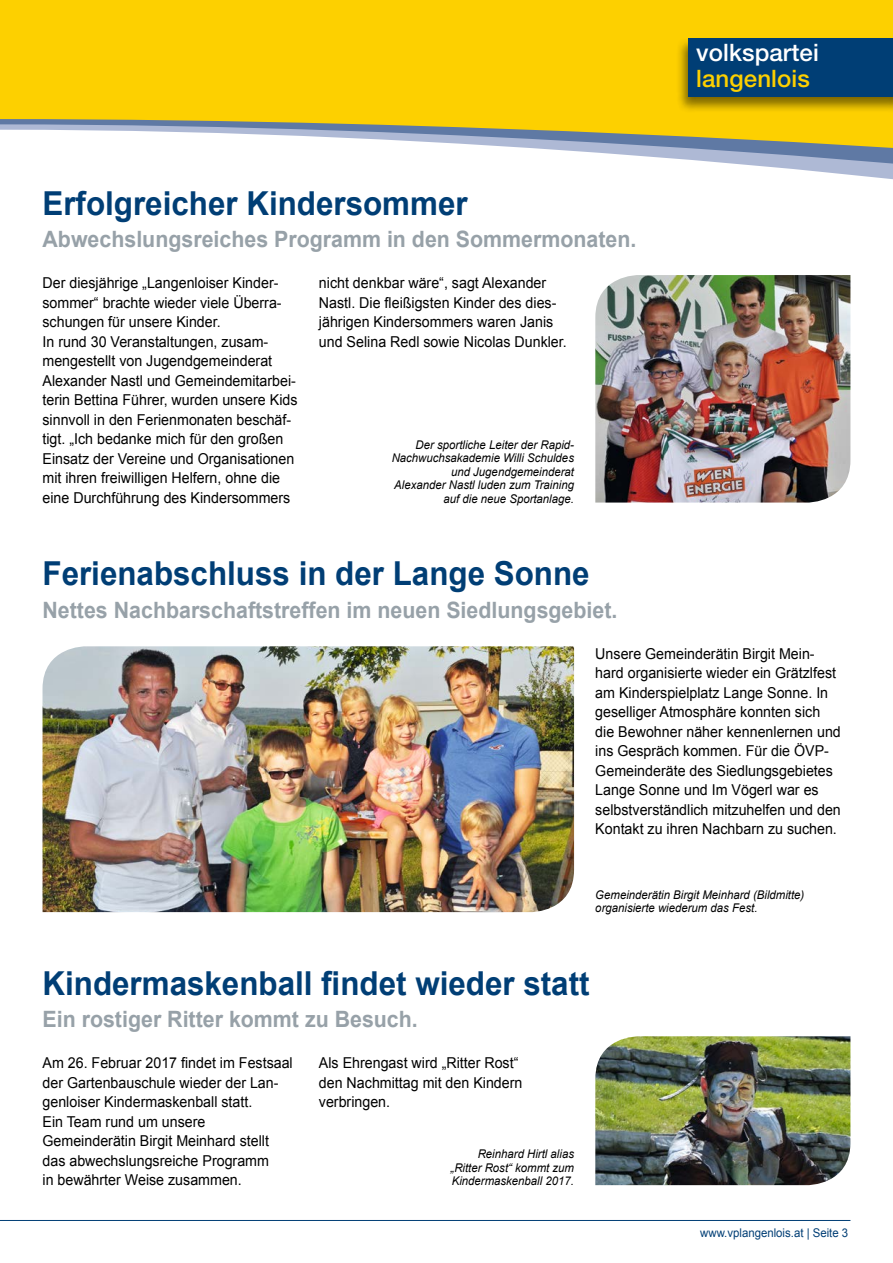
<style>
.page{position:relative;width:893px;height:1263px;background:#fff}
.page>*{position:absolute;margin:0;border:0;box-sizing:border-box;transform-origin:0 0}
.t1{font:700 33px "Arial";color:#003e75;scale:.95 1}
.t2{font:500 24px "Helvetica Neue LT Std";letter-spacing:.005em;color:#fff}
.t3{font:500 24px "Helvetica Neue LT Std";letter-spacing:.005em;color:#fdd000}
.t4{font:700 22.5px "Arial";color:#97a1a8;scale:.95 1}
.t5{font:15px/19.5px "Arial";color:#000;scale:.95 1}
.t6{font:italic 12px/13.5px "Arial";color:#000;text-align:right;scale:.95 1}
.t7{font:12px "Arial";color:#003e75;scale:.95 1}
</style>
<div class="page">
<svg style="left:750px;top:165px;width:143px;height:15px"></svg>
<svg style="left:546px;top:149px;width:347px;height:16px"></svg>
<svg style="left:0;top:0;width:893px;height:149px;background:#f1cd20"></svg>
<div style="left:676px;top:37px;width:217px;height:76px;background:#000;opacity:.5"></div>
<div style="left:689px;top:38px;width:204px;height:58px;background:#003e75"></div>
<hr style="left:0;top:1220px;width:850px;height:1px;background:#003e75">
<img style="left:595px;top:275px;width:255px;height:227px">
<img style="left:43px;top:646px;width:531px;height:266px">
<img style="left:595px;top:1036px;width:255px;height:149px">
<h1 class="t1" style="left:43px;top:181px;width:449px">Erfolgreicher Kindersommer</h1>
<h3 class="t4" style="left:43px;top:224px;width:627px">Abwechslungsreiches Programm in den Sommermonaten.</h3>
<p class="t5" style="left:43px;top:273px;width:270px">Der diesjährige „Langenloiser Kinder&shy;sommer“ brachte wieder viele Überra&shy;schungen für unsere Kinder.<br>In rund 30 Veranstaltungen, zusam&shy;mengestellt von Jugendgemeinderat Alexander Nastl und Gemeindemitarbei&shy;terin Bettina Führer, wurden unsere Kids sinnvoll in den Ferienmonaten beschäf&shy;tigt. „Ich bedanke mich für den großen Einsatz der Vereine und Organisationen mit ihren freiwilligen Helfern, ohne die eine Durchführung des Kindersommers</p>
<p class="t5" style="left:319px;top:273px;width:262px">nicht denkbar wäre“, sagt Alexander Nastl. Die fleißigsten Kinder des dies&shy;jährigen Kindersommers waren Janis und Selina Redl sowie Nicolas Dunkler.</p>
<p class="t6" style="left:392px;top:438px;width:193px">Der sportliche Leiter der Rapid-<br>Nachwuchsakademie Willi Schuldes und Jugendgemeinderat<br>Alexander Nastl luden zum Training auf die neue Sportanlage.</p>
<h2 class="t2" style="left:696px;top:38px;width:124px">volkspartei</h2>
<h2 class="t3" style="left:696px;top:64px;width:115px">langenlois</h2>
<h1 class="t1" style="left:43px;top:552px;width:577px">Ferienabschluss in der Lange Sonne</h1>
<h3 class="t4" style="left:43px;top:595px;width:607px">Nettes Nachbarschaftstreffen im neuen Siedlungsgebiet.</h3>
<p class="t5" style="left:595px;top:644px;width:260px">Unsere Gemeinderätin Birgit Mein&shy;hard organisierte wieder ein Grätzlfest am Kinderspielplatz Lange Sonne. In geselliger Atmosphäre konnten sich die Bewohner näher kennenlernen und ins Gespräch kommen. Für die ÖVP-Gemeinderäte des Siedlungsgebietes Lange Sonne und Im Vögerl war es selbstverständlich mitzuhelfen und den Kontakt zu ihren Nachbarn zu suchen.</p>
<p class="t6" style="left:595px;top:888px;width:222px;text-align:left">Gemeinderätin Birgit Meinhard (Bildmitte) organisierte wiederum das Fest.</p>
<h1 class="t1" style="left:43px;top:961px;width:577px">Kindermaskenball findet wieder statt</h1>
<h3 class="t4" style="left:43px;top:1004px;width:397px">Ein rostiger Ritter kommt zu Besuch.</h3>
<p class="t5" style="left:43px;top:1053px;width:265px">Am 26. Februar 2017 findet im Festsaal der Gartenbauschule wieder der Lan&shy;genloiser Kindermaskenball statt.<br>Ein Team rund um unsere Gemeinderätin Birgit Meinhard stellt das abwechslungsreiche Programm<br>in bewährter Weise zusammen.</p>
<p class="t5" style="left:319px;top:1053px;width:216px">Als Ehrengast wird „Ritter Rost“ den Nachmittag mit den Kindern verbringen.</p>
<p class="t6" style="left:451px;top:1147px;width:132px;text-align:justify;text-indent:27px">Reinhard Hirtl alias „Ritter Rost“ kommt zum Kindermaskenball 2017.</p>
<p class="t7" style="left:700px;top:1225px;width:157px">www.vplangenlois.at | Seite 3</p>
</div>
